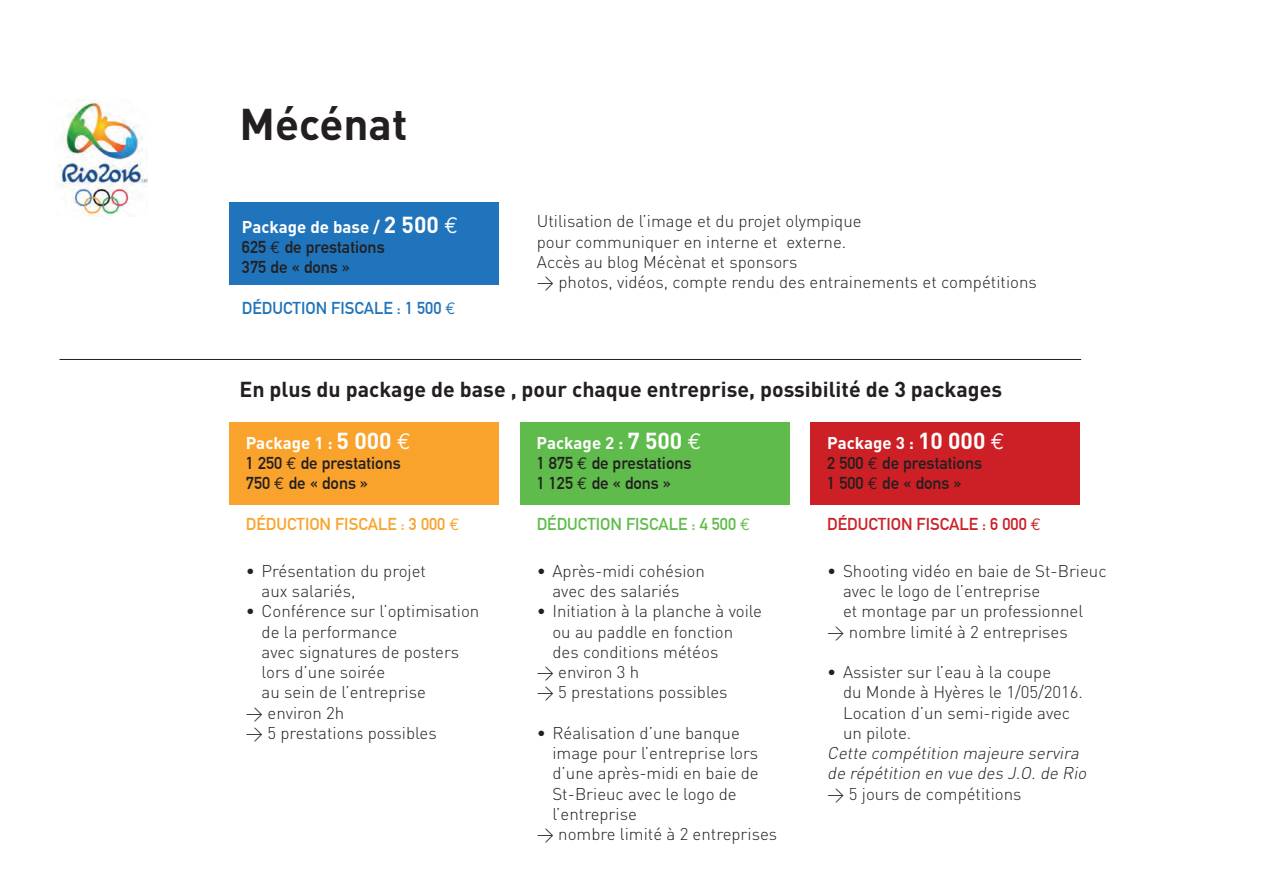
<style>
.page{position:relative;width:1263px;height:893px;background:#fff}
.page>*{position:absolute;margin:0;border:0;box-sizing:border-box;transform-origin:0 0}
.t1{font:700 43.8px "DIN";color:#231f20}
.t2{font:700 21.3px "DIN";color:#231f20}
.t3{font:300 16.8px/20.2px "DIN";color:#231f20}
.t4{font:700 16.8px/20.2px "DIN Alternate";color:#231f20}
.t5{font:700 16.8px "DIN";color:#fff}
.t6{font:italic 300 16.8px/20.2px "DIN";color:#231f20}
.t7{font:700 16.8px "DIN Alternate";color:#1f74bb}
.t8{font:700 16.8px "DIN Alternate";color:#f9a32c}
.t9{font:700 16.8px "DIN Alternate";color:#cd2026}
.t10{font:700 16.8px "DIN Alternate";color:#61bc4b}
.s1{font-size:22.8px}
.s2{font-family:"Euro Mono";font-weight:400;font-size:22.8px}
.s3{font-family:"Euro Mono";font-weight:400}
</style>
<div class="page">
<div style="left:229px;top:423px;width:269px;height:82px;background:#f9a32c"></div>
<div style="left:229px;top:202px;width:269px;height:82px;background:#1f74bb"></div>
<div style="left:520px;top:423px;width:269px;height:82px;background:#5fbb4b"></div>
<div style="left:810px;top:423px;width:270px;height:82px;background:#cd2026"></div>
<hr style="left:60px;top:359px;width:1021px;height:1px;background:#231f20">
<img style="left:57px;top:102px;width:91px;height:115px">
<h1 class="t1" style="left:239px;top:95px;width:169px">Mécénat</h1>
<p class="t5" style="left:242px;top:216px;width:218px">Package de base / <span class="s1">2 500</span> <span class="s2">€</span></p>
<p class="t4" style="left:242px;top:236px;width:144px">625 <span class="s3">€</span> de prestations<br>375 de « dons »</p>
<p class="t7" style="left:242px;top:295px;width:215px">DÉDUCTION FISCALE : 1 500 <span class="s3">€</span></p>
<p class="t3" style="left:537px;top:211px;width:501px">Utilisation de l’image et du projet olympique<br>pour communiquer en interne et externe.<br>Accès au blog Mécènat et sponsors<br>&gt; photos, vidéos, compte rendu des entrainements et compétitions</p>
<p class="t2" style="left:239px;top:376px;width:764px">En plus du package de base , pour chaque entreprise, possibilité de 3 packages</p>
<p class="t5" style="left:246px;top:431px;width:166px">Package 1 : <span class="s1">5 000</span> <span class="s2">€</span></p>
<p class="t4" style="left:246px;top:452px;width:156px">1 250 <span class="s3">€</span> de prestations<br>750 <span class="s3">€</span> de « dons »</p>
<p class="t8" style="left:246px;top:511px;width:215px">DÉDUCTION FISCALE : 3 000 <span class="s3">€</span></p>
<p class="t3" style="left:262px;top:560px;width:166px;text-indent:-16px">• Présentation du projet aux salariés,</p>
<p class="t3" style="left:246px;top:601px;width:235px">• Conférence sur l’optimisation</p>
<p class="t3" style="left:262px;top:621px;width:137px">de la performance</p>
<p class="t3" style="left:262px;top:641px;width:199px">avec signatures de posters</p>
<p class="t3" style="left:262px;top:662px;width:125px">lors d’une soirée</p>
<p class="t3" style="left:262px;top:682px;width:166px">au sein de l’entreprise</p>
<p class="t3" style="left:246px;top:702px;width:100px">&gt; environ 2h</p>
<p class="t3" style="left:246px;top:722px;width:192px">&gt; 5 prestations possibles</p>
<p class="t5" style="left:537px;top:431px;width:166px">Package 2 : <span class="s1">7 500</span> <span class="s2">€</span></p>
<p class="t4" style="left:537px;top:452px;width:156px">1 875 <span class="s3">€</span> de prestations<br>1 125 <span class="s3">€</span> de « dons »</p>
<p class="t10" style="left:537px;top:511px;width:215px">DÉDUCTION FISCALE : 4 500 <span class="s3">€</span></p>
<p class="t3" style="left:537px;top:560px;width:170px;text-align:center">• Après-midi cohésion avec des salariés</p>
<p class="t3" style="left:537px;top:601px;width:227px">• Initiation à la planche à voile</p>
<p class="t3" style="left:552px;top:621px;width:182px">ou au paddle en fonction</p>
<p class="t3" style="left:552px;top:641px;width:167px">des conditions météos</p>
<p class="t3" style="left:537px;top:662px;width:104px">&gt; environ 3 h</p>
<p class="t3" style="left:537px;top:682px;width:192px">&gt; 5 prestations possibles</p>
<p class="t3" style="left:537px;top:722px;width:205px">• Réalisation d’une banque</p>
<p class="t3" style="left:552px;top:743px;width:207px">image pour l’entreprise lors</p>
<p class="t3" style="left:552px;top:763px;width:208px">d’une après-midi en baie de</p>
<p class="t3" style="left:552px;top:783px;width:186px">St-Brieuc avec le logo de</p>
<p class="t3" style="left:552px;top:803px;width:86px">l’entreprise</p>
<p class="t3" style="left:537px;top:824px;width:242px">&gt; nombre limité à 2 entreprises</p>
<p class="t5" style="left:827px;top:431px;width:179px">Package 3 : <span class="s1">10 000</span> <span class="s2">€</span></p>
<p class="t4" style="left:827px;top:452px;width:156px">2 500 <span class="s3">€</span> de prestations<br>1 500 <span class="s3">€</span> de « dons »</p>
<p class="t9" style="left:827px;top:511px;width:215px">DÉDUCTION FISCALE : 6 000 <span class="s3">€</span></p>
<p class="t3" style="left:827px;top:560px;width:281px">• Shooting vidéo en baie de St-Brieuc</p>
<p class="t3" style="left:843px;top:581px;width:199px">avec le logo de l’entreprise</p>
<p class="t3" style="left:843px;top:601px;width:242px">et montage par un professionnel</p>
<p class="t3" style="left:827px;top:621px;width:242px">&gt; nombre limité à 2 entreprises</p>
<p class="t3" style="left:843px;top:662px;width:241px;text-indent:-16px">• Assister sur l’eau à la coupe<br>du Monde à Hyères le 1/05/2016.<br>Location d’un semi-rigide avec un pilote.</p>
<p class="t6" style="left:827px;top:743px;width:264px">Cette compétition majeure servira de répétition en vue des J.O.de Rio</p>
<p class="t3" style="left:827px;top:783px;width:196px">&gt; 5 jours de compétitions</p>
</div>
